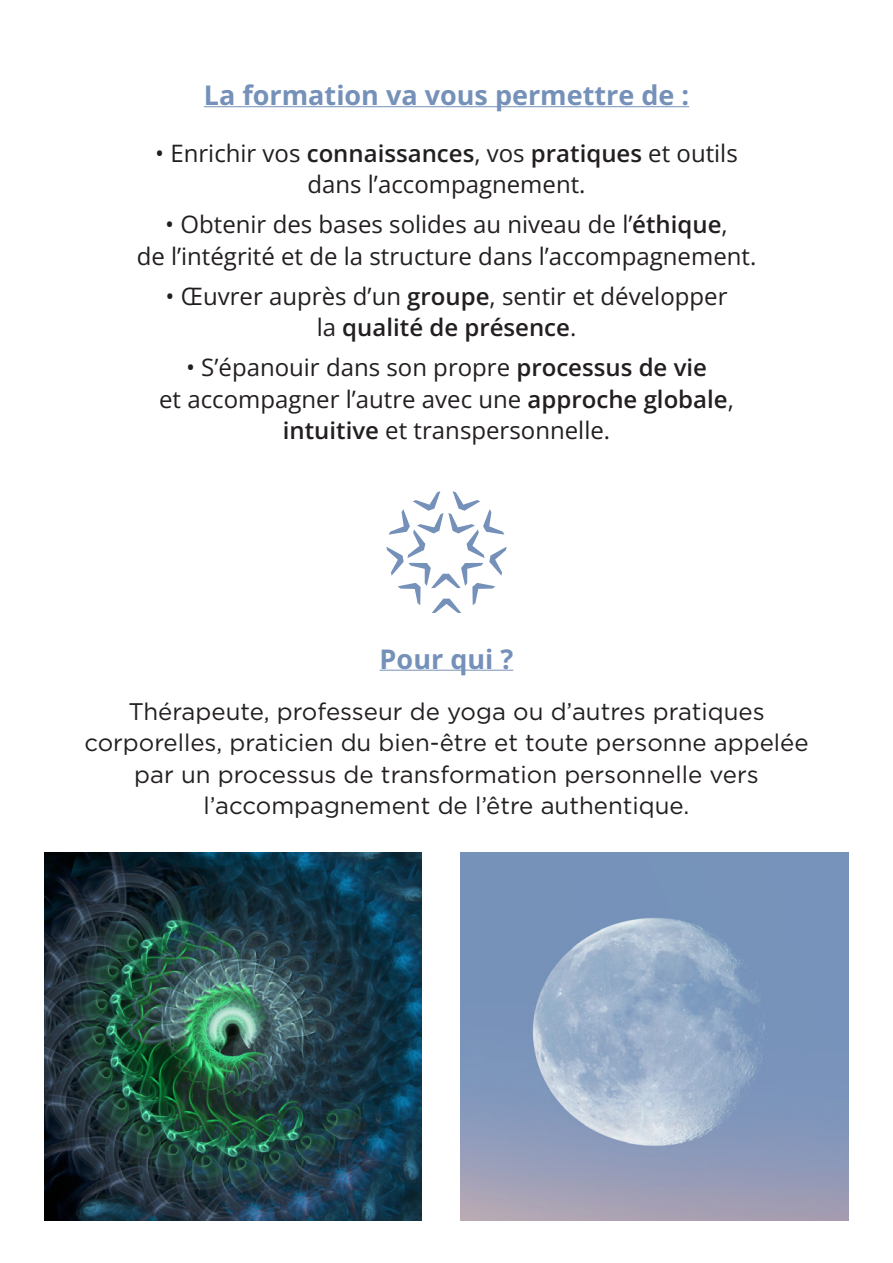
<style>
.page{position:relative;width:893px;height:1263px;background:#fff}
.page>*{position:absolute;margin:0;border:0;box-sizing:border-box;transform-origin:0 0}
.t1{font:700 27px "Open Sans";color:#7591b9}
.t2{font:24px/31.5px "Open Sans";color:#231f20;text-align:center}
.t3{font:24px/31.5px "Gotham";color:#231f20;text-align:center}
.s1{font-weight:600}
</style>
<div class="page">
<img style="left:461px;top:852px;width:388px;height:368px">
<hr style="left:204px;top:106px;width:485px;height:1px;background:#7591b9">
<hr style="left:380px;top:670px;width:133px;height:1px;background:#7591b9">
<img style="left:44px;top:852px;width:378px;height:368px">
<svg style="left:386px;top:491px;width:121px;height:122px"></svg>
<p class="t1" style="left:204px;top:77px;width:487px">La formation va vous permettre de :</p>
<p class="t2" style="left:155px;top:137px;width:584px">• Enrichir vos <span class="s1">connaissances</span>, vos <span class="s1">pratiques</span> et outils dans l’accompagnement.</p>
<p class="t2" style="left:137px;top:208px;width:621px">• Obtenir des bases solides au niveau de l’<span class="s1">éthique</span>,<br>de l’intégrité et de la structure dans l’accompagnement.</p>
<p class="t2" style="left:166px;top:280px;width:563px">• Œuvrer auprès d’un <span class="s1">groupe</span>, sentir et développer la <span class="s1">qualité de présence</span>.</p>
<p class="t2" style="left:159px;top:351px;width:576px">• S’épanouir dans son propre <span class="s1">processus de vie<br></span>et accompagner l’autre avec une <span class="s1">approche globale</span>, <span class="s1">intuitive</span> et transpersonnelle.</p>
<p class="t1" style="left:380px;top:640px;width:135px">Pour qui ?</p>
<p class="t3" style="left:84px;top:695px;width:726px">Thérapeute, professeur de yoga ou d’autres pratiques corporelles, praticien du bien-être et toute personne appelée par un processus de transformation personnelle vers l’accompagnement de l’être authentique.</p>
</div>
